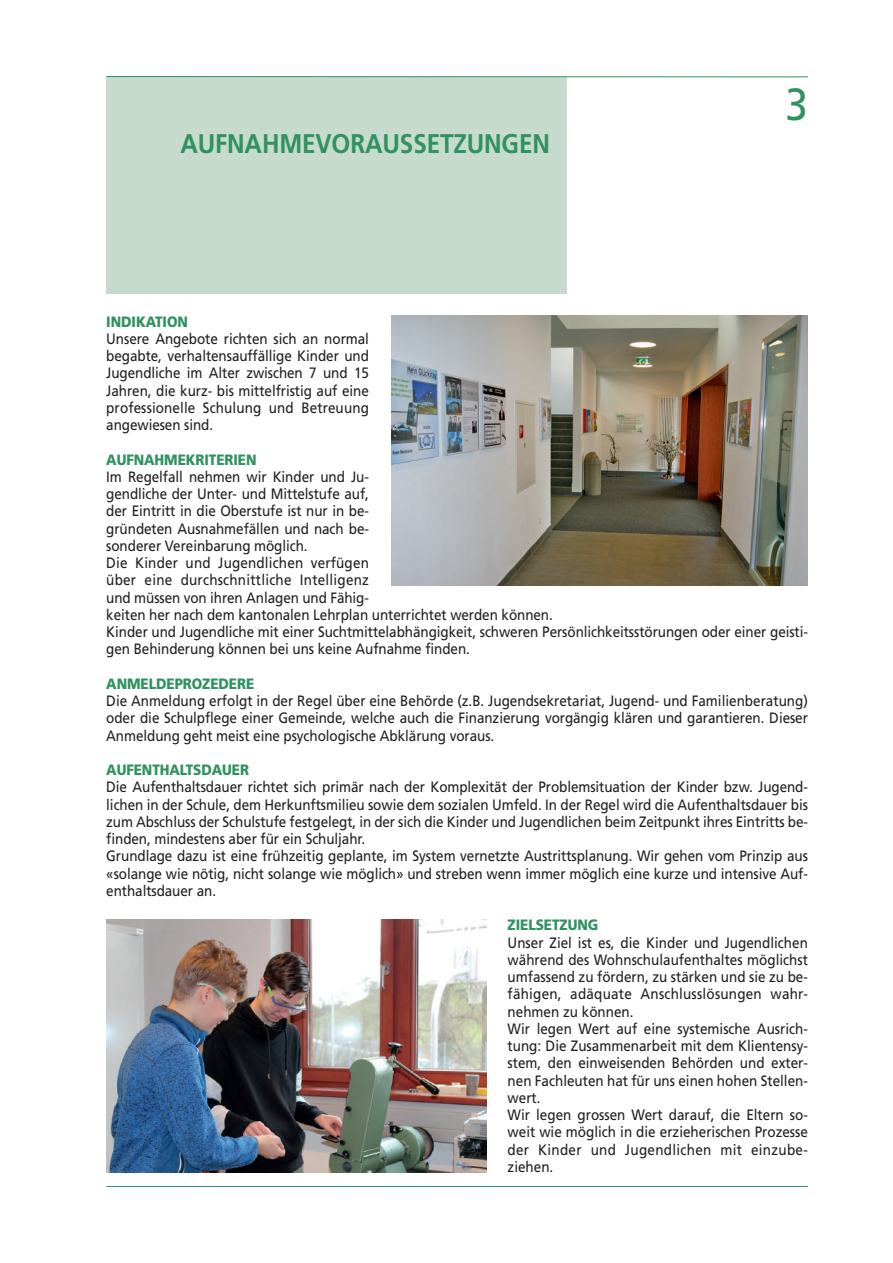
<style>
.page{position:relative;width:893px;height:1263px;background:#fff}
.page>*{position:absolute;margin:0;border:0;box-sizing:border-box;transform-origin:0 0}
.t1{font:45px "Frutiger";color:#309161;scale:.9 1}
.t2{font:700 27px "Frutiger";letter-spacing:-.005em;color:#309161;scale:.9 1}
.t3{font:15px/17.2px "Frutiger";letter-spacing:-.005em;color:#231f20;scale:.9 1}
.t4{font:900 15px "Frutiger";letter-spacing:-.005em;color:#309161;scale:.9 1}
</style>
<div class="page">
<div style="left:106px;top:77px;width:461px;height:217px;background:#c6dbcd"></div>
<hr style="left:106px;top:1186px;width:702px;height:1px;background:#309161">
<img style="left:391px;top:315px;width:416px;height:270px">
<img style="left:106px;top:920px;width:380px;height:252px">
<hr style="left:106px;top:76px;width:702px;height:1px;background:#309161">
<h2 class="t2" style="left:180px;top:133px;width:412px">AUFNAHMEVORAUSSETZUNGEN</h2>
<h1 class="t1" style="left:785px;top:86px;width:27px">3</h1>
<p class="t4" style="left:106px;top:315px;width:92px">INDIKATION</p>
<p class="t3" style="left:106px;top:331px;width:293px;text-align:justify">Unsere Angebote richten sich an normal begabte, verhaltensauffällige Kinder und Jugendliche im Alter zwischen 7 und 15<br>Jahren, die kurz- bis mittelfristig auf eine professionelle Schulung und Betreuung angewiesen sind.</p>
<p class="t4" style="left:106px;top:453px;width:168px">AUFNAHMEKRITERIEN</p>
<p class="t3" style="left:106px;top:469px;width:781px">Im Regelfall nehmen wir Kinder und Ju-<br>gendliche der Unter- und Mittelstufe auf,<br>der Eintritt in die Oberstufe ist nur in be-<br>gründeten Ausnahmefällen und nach be-<br>sonderer Vereinbarung möglich.<br>Die Kinder und Jugendlichen verfügen<br>über eine durchschnittliche Intelligenz<br>und müssen von ihren Anlagen und Fähig-<br>keiten her nach dem kantonalen Lehrplan unterrichtet werden können.<br>Kinder und Jugendliche mit einer Suchtmittelabhängigkeit, schweren Persönlichkeitsstörungen oder einer geisti&shy;gen Behinderung können bei uns keine Aufnahme finden.</p>
<p class="t4" style="left:106px;top:678px;width:166px">ANMELDEPROZEDERE</p>
<p class="t3" style="left:106px;top:693px;width:781px;text-align:justify">Die Anmeldung erfolgt in der Regel über eine Behörde (z.B. Jugendsekretariat, Jugend- und Familienberatung) oder die Schulpflege einer Gemeinde, welche auch die Finanzierung vorgängig klären und garantieren. Dieser Anmeldung geht meist eine psychologische Abklärung voraus.</p>
<p class="t4" style="left:106px;top:764px;width:160px">AUFENTHALTSDAUER</p>
<p class="t3" style="left:106px;top:780px;width:781px">Die Aufenthaltsdauer richtet sich primär nach der Komplexität der Problemsituation der Kinder bzw. Jugend&shy;lichen in der Schule, dem Herkunftsmilieu sowie dem sozialen Umfeld. In der Regel wird die Aufenthaltsdauer bis zum Abschluss der Schulstufe festgelegt, in der sich die Kinder und Jugendlichen beim Zeitpunkt ihres Eintritts be&shy;finden, mindestens aber für ein Schuljahr.<br>Grundlage dazu ist eine frühzeitig geplante, im System vernetzte Austrittsplanung. Wir gehen vom Prinzip aus «solange wie nötig, nicht solange wie möglich» und streben wenn immer möglich eine kurze und intensive Auf&shy;enthaltsdauer an.</p>
<p class="t4" style="left:508px;top:919px;width:102px">ZIELSETZUNG</p>
<p class="t3" style="left:508px;top:935px;width:335px">Unser Ziel ist es, die Kinder und Jugendlichen während des Wohnschulaufenthaltes möglichst umfassend zu fördern, zu stärken und sie zu be&shy;fähigen, adäquate Anschlusslösungen wahr&shy;nehmen zu können.<br>Wir legen Wert auf eine systemische Ausrich&shy;tung: Die Zusammenarbeit mit dem Klientensy&shy;stem, den einweisenden Behörden und exter&shy;nen Fachleuten hat für uns einen hohen Stellen&shy;wert.<br>Wir legen grossen Wert darauf, die Eltern so&shy;weit wie möglich in die erzieherischen Prozesse der Kinder und Jugendlichen mit einzube&shy;ziehen.</p>
</div>
